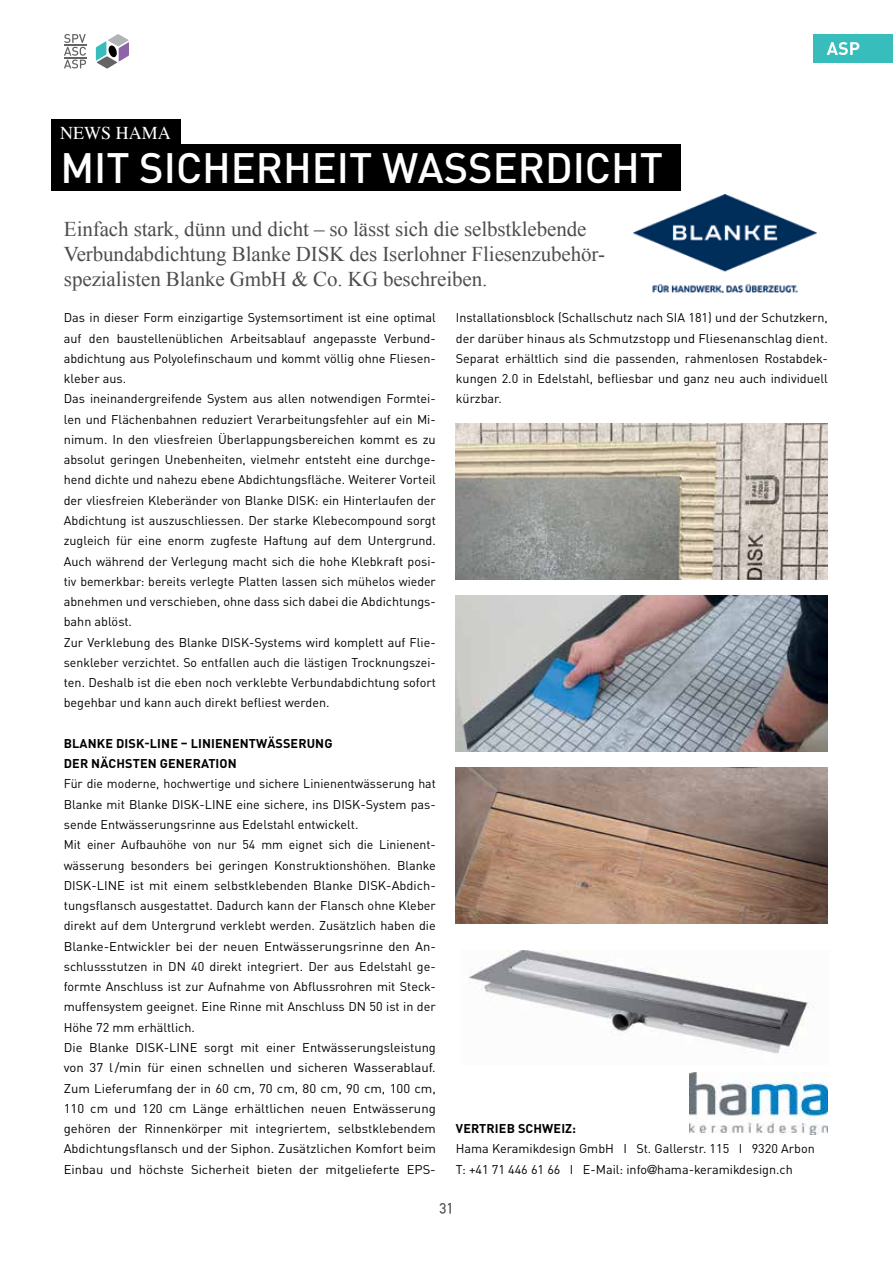
<style>
.page{position:relative;width:893px;height:1263px;background:#fff}
.page>*{position:absolute;margin:0;border:0;box-sizing:border-box;transform-origin:0 0}
.t1{font:500 42px "DINOT";color:#fff}
.t2{font:21px/25.2px "Times New Roman";letter-spacing:-.005em;color:#4d4d4f}
.t3{font:18px "Times";color:#fff}
.t4{font:12.6px/20.2px "DINOT";color:#000}
.t5{font:700 12.6px/20.2px "DINOT";letter-spacing:.01em;color:#000}
.s1{font-family:"Helvetica Neue LT Std";font-stretch:condensed}
</style>
<div class="page">
<img style="left:690px;top:1072px;width:138px;height:63px">
<svg style="left:439px;top:1203px;width:12px;height:11px"></svg>
<svg style="left:96px;top:34px;width:33px;height:35px"></svg>
<svg style="left:64px;top:34px;width:22px;height:34px"></svg>
<div style="left:52px;top:145px;width:629px;height:46px;background:#000"></div>
<div style="left:52px;top:119px;width:129px;height:26px;background:#000"></div>
<div style="left:813px;top:34px;width:80px;height:28px;background:#37bebc"></div>
<svg style="left:827px;top:42px;width:32px;height:13px"></svg>
<img style="left:456px;top:423px;width:372px;height:156px">
<img style="left:468px;top:950px;width:341px;height:103px">
<img style="left:456px;top:595px;width:372px;height:157px">
<img style="left:456px;top:767px;width:372px;height:157px">
<img style="left:634px;top:194px;width:182px;height:99px">
<h3 class="t3" style="left:60px;top:116px;width:112px">NEWS HAMA</h3>
<h1 class="t1" style="left:60px;top:140px;width:604px">MIT SICHERHEIT WASSERDICHT</h1>
<h2 class="t2" style="left:64px;top:216px;width:543px">Einfach stark, dünn und dicht – so lässt sich die selbstklebende<br>Verbundabdichtung Blanke DISK des Iserlohner Fliesenzubehör&shy;spezialisten Blanke GmbH &amp; Co. KG beschreiben.</h2>
<p class="t4" style="left:456px;top:307px;width:374px;text-align:justify">Installationsblock (Schallschutz nach SIA 181) und der Schutzkern, der darüber hinaus als Schmutzstopp und Fliesenanschlag dient.<br>Separat erhältlich sind die passenden, rahmenlosen Rostabdec&shy;kungen 2.0 in Edelstahl, befliesbar und ganz neu auch individuell kürzbar.</p>
<p class="t4" style="left:64px;top:307px;width:374px">Das in dieser Form einzigartige Systemsortiment ist eine optimal auf den baustellenüblichen Arbeitsablauf angepasste Verbund&shy;abdichtung aus Polyolefinschaum und kommt völlig ohne Fliesen&shy;kleber aus.<br>Das ineinandergreifende System aus allen notwendigen Formtei&shy;len und Flächenbahnen reduziert Verarbeitungsfehler auf ein Mi&shy;nimum. In den vliesfreien Überlappungsbereichen kommt es zu absolut geringen Unebenheiten, vielmehr entsteht eine durchge&shy;hend dichte und nahezu ebene Abdichtungsfläche. Weiterer Vorteil der vliesfreien Kleberänder von Blanke DISK: ein Hinterlaufen der Abdichtung ist auszuschliessen. Der starke Klebecompound sorgt zugleich für eine enorm zugfeste Haftung auf dem Untergrund.<br>Auch während der Verlegung macht sich die hohe Klebkraft posi&shy;tiv bemerkbar: bereits verlegte Platten lassen sich mühelos wieder abnehmen und verschieben, ohne dass sich dabei die Abdichtungs&shy;bahn ablöst.<br>Zur Verklebung des Blanke DISK-Systems wird komplett auf Flie&shy;senkleber verzichtet. So entfallen auch die lästigen Trocknungszei&shy;ten. Deshalb ist die eben noch verklebte Verbundabdichtung sofort begehbar und kann auch direkt befliest werden.</p>
<p class="t5" style="left:64px;top:733px;width:270px">BLANKE DISK-LINE – LINIENENTWÄSSERUNG<br>DER NÄCHSTEN GENERATION</p>
<p class="t4" style="left:64px;top:773px;width:374px">Für die moderne, hochwertige und sichere Linienentwässerung hat Blanke mit Blanke DISK-LINE eine sichere, ins DISK-System pas&shy;sende Entwässerungsrinne aus Edelstahl entwickelt.<br>Mit einer Aufbauhöhe von nur 54 mm eignet sich die Linienent&shy;wässerung besonders bei geringen Konstruktionshöhen. Blanke DISK-LINE ist mit einem selbstklebenden Blanke DISK-Abdich&shy;tungsflansch ausgestattet. Dadurch kann der Flansch ohne Kleber direkt auf dem Untergrund verklebt werden. Zusätzlich haben die Blanke-Entwickler bei der neuen Entwässerungsrinne den An&shy;schlussstutzen in DN 40 direkt integriert. Der aus Edelstahl ge&shy;formte Anschluss ist zur Aufnahme von Abflussrohren mit Steck&shy;muffensystem geeignet. Eine Rinne mit Anschluss DN 50 ist in der Höhe 72 mm erhältlich.<br>Die Blanke DISK-LINE sorgt mit einer Entwässerungsleistung von 37 l/min für einen schnellen und sicheren Wasserablauf.<br>Zum Lieferumfang der in 60 cm, 70 cm, 80 cm, 90 cm, 100 cm, 110 cm und 120 cm Länge erhältlichen neuen Entwässerung gehören der Rinnenkörper mit integriertem, selbstklebendem Abdichtungsflansch und der Siphon. Zusätzlichen Komfort beim Einbau und höchste Sicherheit bieten der mitgelieferte EPS-</p>
<p class="t5" style="left:456px;top:1118px;width:122px">VERTRIEB SCHWEIZ:</p>
<p class="t4" style="left:456px;top:1138px;width:360px">Hama Keramikdesign GmbH I St. Gallerstr. 115 I 9320 Arbon<br>T: +41 71 446 61 66 I E-Mail: info<span class="s1">@</span>hama-keramikdesign.ch</p>
</div>
